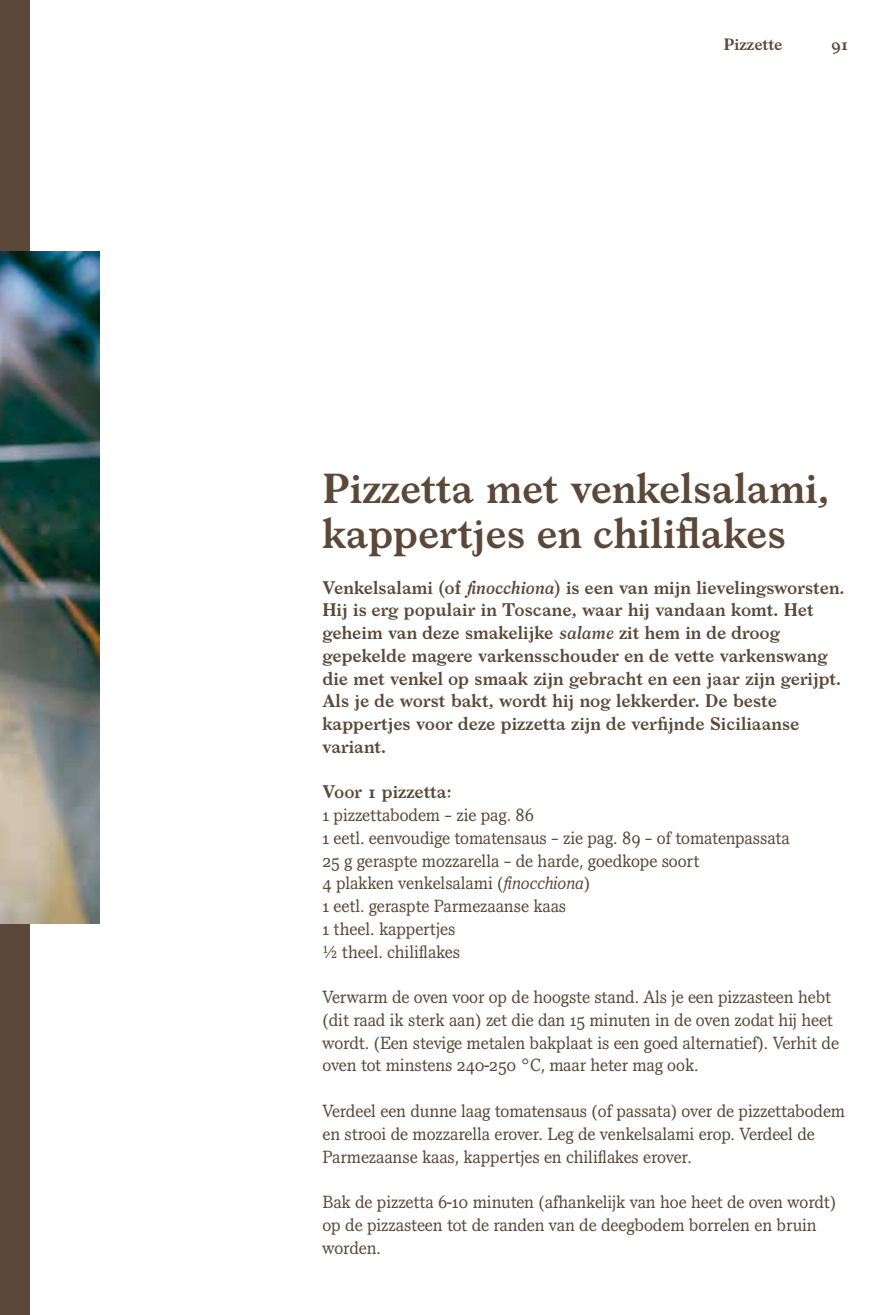
<style>
.page{position:relative;width:893px;height:1315px;background:#fff}
.page>*{position:absolute;margin:0;border:0;box-sizing:border-box;transform-origin:0 0}
.t1{font:600 40.25px/45.5px "Larish Neue";color:#5b4838}
.t2{font:18.38px/22.8px "Pacella ITC Std";color:#5b4838}
.t3{font:600 17.5px/22.8px "Larish Neue";color:#5b4838}
.t4{font:600 15.75px "Larish Neue";color:#5b4838}
.s1{font-style:italic}
</style>
<div class="page">
<div style="left:0;top:0;width:30px;height:1315px;background:#5b4838"></div>
<img style="left:0;top:251px;width:99px;height:672px">
<p class="t4" style="left:724px;top:32px;width:60px">Pizzette</p>
<p class="t4" style="left:831px;top:32px;width:18px">91</p>
<p class="t1" style="left:322px;top:462px;width:508px">Pizzetta met venkelsalami, kappertjes en chiliflakes</p>
<p class="t3" style="left:322px;top:574px;width:523px">Venkelsalami (of <span class="s1">finocchiona</span>) is een van mijn lievelingsworsten.<br>Hij is erg populair in Toscane, waar hij vandaan komt. Het geheim van deze smakelijke <span class="s1">salame</span> zit hem in de droog gepekelde magere varkensschouder en de vette varkenswang die met venkel op smaak zijn gebracht en een jaar zijn gerijpt.<br>Als je de worst bakt, wordt hij nog lekkerder. De beste kappertjes voor deze pizzetta zijn de verfijnde Siciliaanse variant.</p>
<p class="t3" style="left:322px;top:779px;width:130px">Voor 1 pizzetta:</p>
<p class="t2" style="left:322px;top:803px;width:469px">1 pizzettabodem – zie pag. 86<br>1 eetl. eenvoudige tomatensaus – zie pag. 89 – of tomatenpassata 25 g geraspte mozzarella – de harde, goedkope soort<br>4 plakken venkelsalami (<span class="s1">finocchiona</span>)<br>1 eetl. geraspte Parmezaanse kaas<br>1 theel. kappertjes<br>½ theel. chiliflakes</p>
<p class="t2" style="left:322px;top:985px;width:518px">Verwarm de oven voor op de hoogste stand. Als je een pizzasteen hebt (dit raad ik sterk aan) zet die dan 15 minuten in de oven zodat hij heet wordt. (Een stevige metalen bakplaat is een goed alternatief). Verhit de oven tot minstens 240-250 °C, maar heter mag ook.</p>
<p class="t2" style="left:322px;top:1099px;width:524px">Verdeel een dunne laag tomatensaus (of passata) over de pizzettabodem en strooi de mozzarella erover. Leg de venkelsalami erop. Verdeel de<br>Parmezaanse kaas, kappertjes en chiliflakes erover.</p>
<p class="t2" style="left:322px;top:1190px;width:515px">Bak de pizzetta 6-10 minuten (afhankelijk van hoe heet de oven wordt) op de pizzasteen tot de randen van de deegbodem borrelen en bruin worden.</p>
</div>
